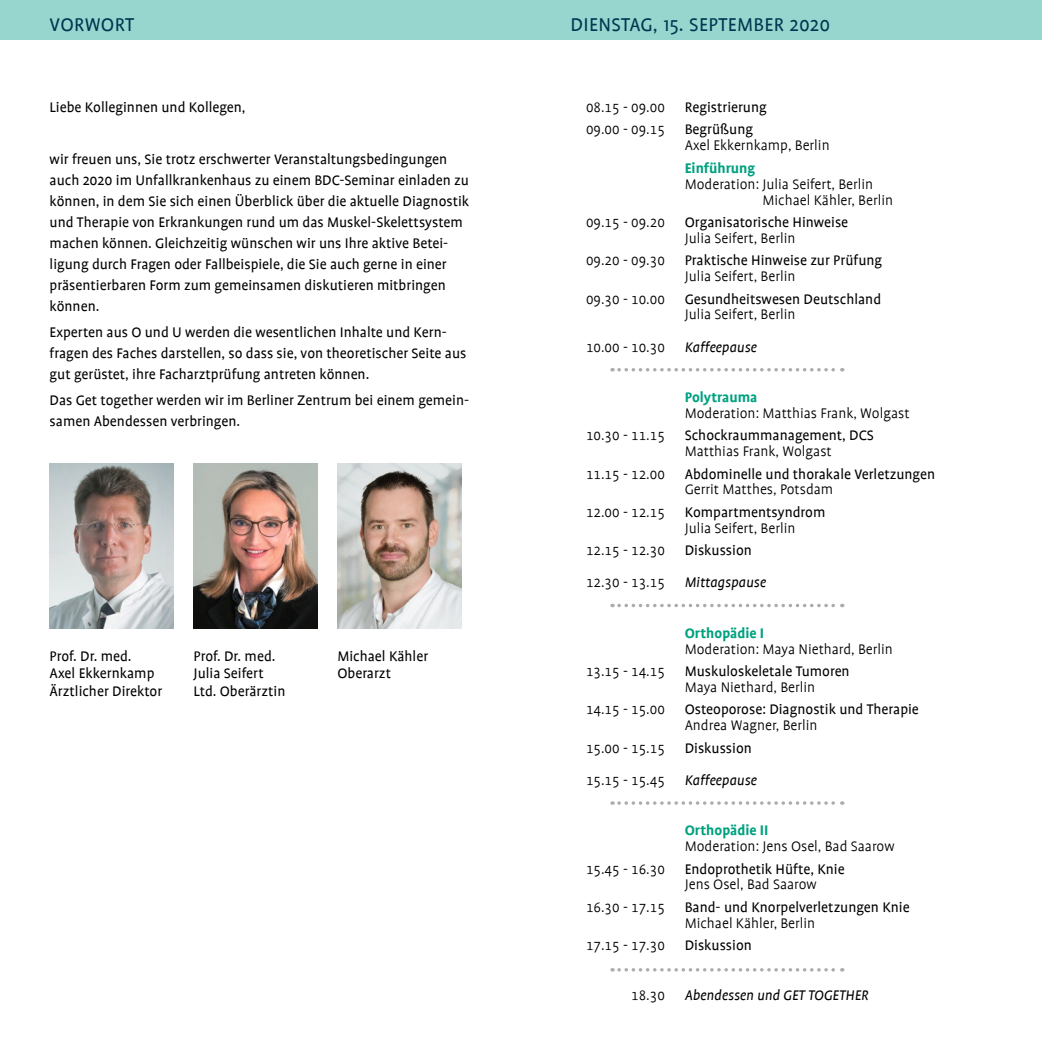
<style>
.page{position:relative;width:1042px;height:1042px;background:#fff}
.page>*{position:absolute;margin:0;border:0;box-sizing:border-box;transform-origin:0 0}
.t1{font:21px "Profile";letter-spacing:.015em;color:#003650}
.t2{font:15.75px/21px "Profile";color:#000}
.t3{font:300 15.75px/15.8px "Profile";color:#000}
.t4{font:300 15.75px "Profile SC";color:#000}
.t5{font:italic 15.75px "Profile";color:#000}
.t6{font:700 15.75px "Profile";color:#00a17f}
</style>
<div class="page">
<div style="left:0;top:0;width:1042px;height:40px;background:#96d6ce"></div>
<svg style="left:619px;top:368px;width:224px;height:3px"></svg>
<svg style="left:619px;top:604px;width:224px;height:3px"></svg>
<svg style="left:619px;top:801px;width:224px;height:4px"></svg>
<svg style="left:619px;top:968px;width:224px;height:3px"></svg>
<img style="left:50px;top:463px;width:124px;height:166px">
<img style="left:193px;top:463px;width:124px;height:166px">
<img style="left:337px;top:463px;width:124px;height:166px">
<h1 class="t1" style="left:50px;top:14px;width:86px">VORWORT</h1>
<h1 class="t1" style="left:570px;top:14px;width:261px">DIENSTAG, 15. SEPTEMBER 2020</h1>
<p class="t2" style="left:50px;top:96px;width:197px">Liebe Kolleginnen und Kollegen,</p>
<p class="t2" style="left:50px;top:148px;width:421px">wir freuen uns, Sie trotz erschwerter Veranstaltungsbedingungen auch 2020 im Unfallkrankenhaus zu einem BDC-Seminar einladen zu können, in dem Sie sich einen Überblick über die aktuelle Diagnostik und Therapie von Erkrankungen rund um das Muskel-Skelettsystem machen können. Gleichzeitig wünschen wir uns Ihre aktive Betei&shy;ligung durch Fragen oder Fallbeispiele, die Sie auch gerne in einer präsentierbaren Form zum gemeinsamen diskutieren mitbringen können.</p>
<p class="t2" style="left:50px;top:321px;width:418px">Experten aus O und U werden die wesentlichen Inhalte und Kern&shy;fragen des Faches darstellen, so dass sie, von theoretischer Seite aus gut gerüstet, ihre Facharztprüfung antreten können.</p>
<p class="t2" style="left:50px;top:389px;width:421px">Das Get together werden wir im Berliner Zentrum bei einem gemein&shy;samen Abendessen verbringen.</p>
<p class="t2" style="left:50px;top:647px;width:114px;line-height:17.5px">Prof. Dr. med.<br>Axel Ekkernkamp<br>Ärztlicher Direktor</p>
<p class="t2" style="left:193px;top:647px;width:93px;line-height:17.5px">Prof. Dr. med.<br>Julia Seifert<br>Ltd. Oberärztin</p>
<p class="t2" style="left:337px;top:647px;width:92px;line-height:17.5px">Michael Kähler<br>Oberarzt</p>
<p class="t4" style="left:586px;top:99px;width:80px">08.15 - 09.00</p>
<p class="t2" style="left:685px;top:96px;width:84px">Registrierung</p>
<p class="t4" style="left:586px;top:121px;width:80px">09.00 - 09.15</p>
<p class="t2" style="left:685px;top:119px;width:70px">Begrüßung</p>
<p class="t3" style="left:685px;top:137px;width:146px">Axel Ekkernkamp, Berlin</p>
<p class="t6" style="left:685px;top:160px;width:72px">Einführung</p>
<p class="t3" style="left:762px;top:176px;width:132px;text-indent:-78px">Moderation: Julia Seifert, Berlin<br>Michael Kähler, Berlin</p>
<p class="t4" style="left:586px;top:214px;width:80px">09.15 - 09.20</p>
<p class="t2" style="left:685px;top:212px;width:165px">Organisatorische Hinweise</p>
<p class="t3" style="left:685px;top:230px;width:112px">Julia Seifert, Berlin</p>
<p class="t4" style="left:586px;top:252px;width:80px">09.20 - 09.30</p>
<p class="t2" style="left:685px;top:250px;width:199px">Praktische Hinweise zur Prüfung</p>
<p class="t3" style="left:685px;top:268px;width:112px">Julia Seifert, Berlin</p>
<p class="t4" style="left:586px;top:291px;width:80px">09.30 - 10.00</p>
<p class="t2" style="left:685px;top:288px;width:198px">Gesundheitswesen Deutschland</p>
<p class="t3" style="left:685px;top:307px;width:112px">Julia Seifert, Berlin</p>
<p class="t4" style="left:586px;top:339px;width:80px">10.00 - 10.30</p>
<p class="t5" style="left:685px;top:339px;width:74px">Kaffeepause</p>
<p class="t6" style="left:685px;top:389px;width:74px">Polytrauma</p>
<p class="t3" style="left:685px;top:405px;width:226px">Moderation: Matthias Frank, Wolgast</p>
<p class="t4" style="left:586px;top:427px;width:80px">10.30 - 11.15</p>
<p class="t2" style="left:685px;top:425px;width:191px">Schockraummanagement, DCS</p>
<p class="t3" style="left:685px;top:443px;width:148px">Matthias Frank, Wolgast</p>
<p class="t4" style="left:586px;top:466px;width:80px">11.15 - 12.00</p>
<p class="t2" style="left:685px;top:463px;width:252px">Abdominelle und thorakale Verletzungen</p>
<p class="t3" style="left:685px;top:482px;width:150px">Gerrit Matthes, Potsdam</p>
<p class="t4" style="left:586px;top:504px;width:80px">12.00 - 12.15</p>
<p class="t2" style="left:685px;top:501px;width:142px">Kompartmentsyndrom</p>
<p class="t3" style="left:685px;top:520px;width:112px">Julia Seifert, Berlin</p>
<p class="t4" style="left:586px;top:542px;width:80px">12.15 - 12.30</p>
<p class="t2" style="left:685px;top:540px;width:69px">Diskussion</p>
<p class="t4" style="left:586px;top:574px;width:80px">12.30 - 13.15</p>
<p class="t5" style="left:685px;top:574px;width:83px">Mittagspause</p>
<p class="t6" style="left:685px;top:624px;width:81px">Orthopädie I</p>
<p class="t3" style="left:685px;top:641px;width:210px">Moderation: Maya Niethard, Berlin</p>
<p class="t4" style="left:586px;top:663px;width:80px">13.15 - 14.15</p>
<p class="t2" style="left:685px;top:661px;width:166px">Muskuloskeletale Tumoren</p>
<p class="t3" style="left:685px;top:679px;width:132px">Maya Niethard, Berlin</p>
<p class="t4" style="left:586px;top:701px;width:80px">14.15 - 15.00</p>
<p class="t2" style="left:685px;top:699px;width:236px">Osteoporose: Diagnostik und Therapie</p>
<p class="t3" style="left:685px;top:717px;width:134px">Andrea Wagner, Berlin</p>
<p class="t4" style="left:586px;top:740px;width:80px">15.00 - 15.15</p>
<p class="t2" style="left:685px;top:737px;width:69px">Diskussion</p>
<p class="t4" style="left:586px;top:772px;width:80px">15.15 - 15.45</p>
<p class="t5" style="left:685px;top:772px;width:74px">Kaffeepause</p>
<p class="t6" style="left:685px;top:822px;width:85px">Orthopädie II</p>
<p class="t3" style="left:685px;top:838px;width:211px">Moderation: Jens Osel, Bad Saarow</p>
<p class="t4" style="left:586px;top:861px;width:80px">15.45 - 16.30</p>
<p class="t2" style="left:685px;top:858px;width:161px">Endoprothetik Hüfte, Knie</p>
<p class="t3" style="left:685px;top:877px;width:134px">Jens Osel, Bad Saarow</p>
<p class="t4" style="left:586px;top:899px;width:80px">16.30 - 17.15</p>
<p class="t2" style="left:685px;top:896px;width:226px">Band- und Knorpelverletzungen Knie</p>
<p class="t3" style="left:685px;top:915px;width:132px">Michael Kähler, Berlin</p>
<p class="t4" style="left:586px;top:937px;width:80px">17.15 - 17.30</p>
<p class="t2" style="left:685px;top:935px;width:69px">Diskussion</p>
<p class="t4" style="left:631px;top:987px;width:35px">18.30</p>
<p class="t5" style="left:685px;top:987px;width:185px">Abendessen und GET TOGETHER</p>
</div>
